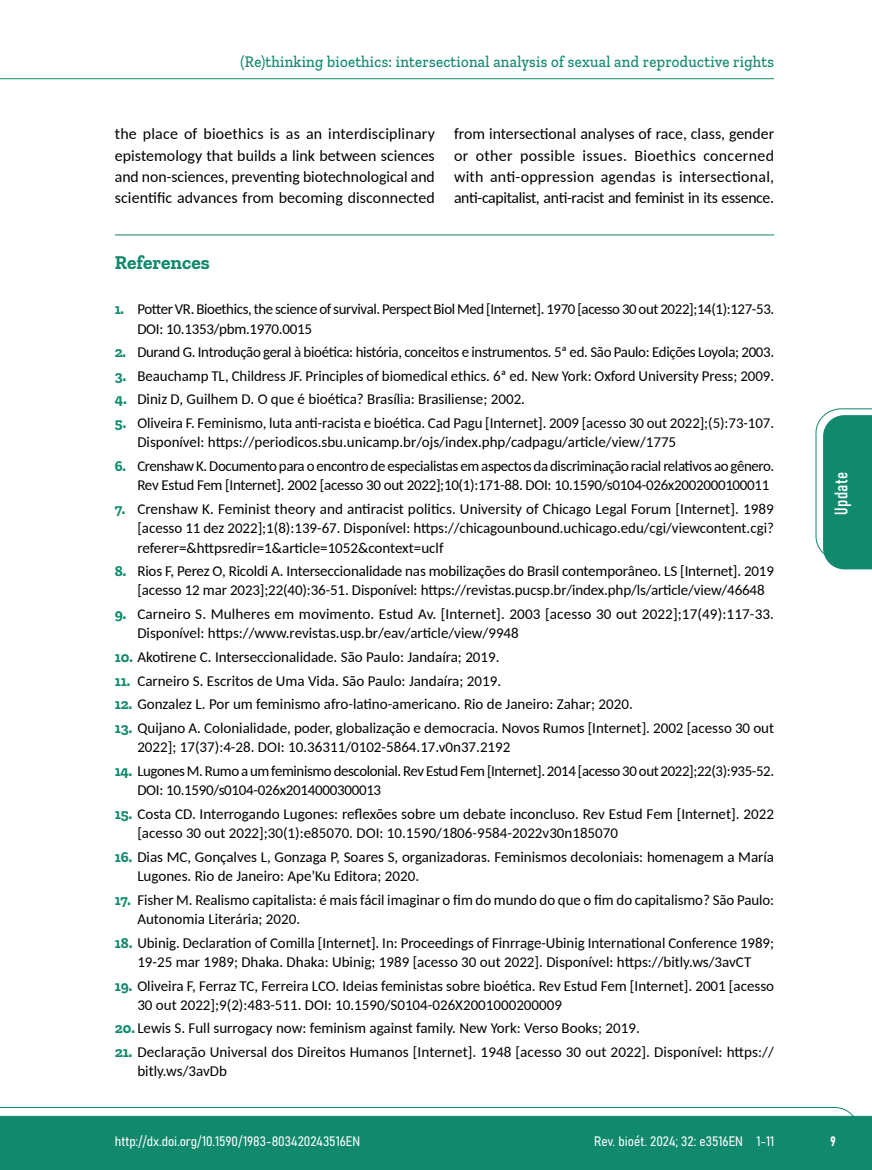
<style>
.page{position:relative;width:872px;height:1170px;background:#fff}
.page>*{position:absolute;margin:0;border:0;box-sizing:border-box;transform-origin:0 0}
.t1{font:700 19.5px "Zilla Slab";color:#10896d}
.t2{font:18px "Bahnschrift";letter-spacing:.02em;color:#fff}
.t3{font:500 16.5px "Zilla Slab";letter-spacing:.02em;color:#10896d;scale:.9 1}
.t4{font:15.75px/21.1px "Carlito";letter-spacing:-.005em;color:#000;text-align:justify}
.t5{font:15px/19.4px "Carlito";color:#000}
.t6{font:15px/19.4px "Carlito";letter-spacing:-.025em;color:#000}
.t7{font:15px "Carlito";letter-spacing:-.02em;color:#000}
.t8{font:13.5px "Bahnschrift";color:#fff}
.s1{font-family:"Zilla Slab";font-weight:700;color:#108a6e}
</style>
<div class="page">
<svg style="left:0;top:1107px;width:859px;height:62px;background:#2e977f"></svg>
<hr style="left:0;top:78px;width:774px;height:1px;background:#10896d">
<svg style="left:815px;top:408px;width:57px;height:161px"></svg>
<hr style="left:115px;top:234px;width:659px;height:1px;background:#10896d">
<p class="t3" style="left:240px;top:53px;width:594px">(Re)thinking bioethics: intersectional analysis of sexual and reproductive rights</p>
<p class="t4" style="left:115px;top:123px;width:321px">the place of bioethics is as an interdisciplinary epistemology that builds a link between sciences and non-sciences, preventing biotechnological and scientific advances from becoming disconnected</p>
<p class="t4" style="left:454px;top:123px;width:322px">from intersectional analyses of race, class, gender or other possible issues. Bioethics concerned with anti-oppression agendas is intersectional, anti-capitalist, anti-racist and feminist in its essence.</p>
<h1 class="t1" style="left:115px;top:252px;width:96px">References</h1>
<p class="t6" style="left:137px;top:299px;width:638px;text-indent:-22px"><span class="s1">1.</span> Potter VR. Bioethics, the science of survival. Perspect Biol Med [Internet]. 1970 [acesso 30 out 2022];14(1):127-53.<br>DOI: 10.1353/pbm.1970.0015</p>
<p class="t7" style="left:115px;top:342px;width:661px"><span class="s1">2.</span> Durand G. Introdução geral à bioética: história, conceitos e instrumentos. 5ª ed. São Paulo: Edições Loyola; 2003.</p>
<p class="t5" style="left:115px;top:365px;width:661px"><span class="s1">3.</span> Beauchamp TL, Childress JF. Principles of biomedical ethics. 6ª ed. New York: Oxford University Press; 2009.</p>
<p class="t5" style="left:115px;top:389px;width:412px"><span class="s1">4.</span> Diniz D, Guilhem D. O que é bioética? Brasília: Brasiliense; 2002.</p>
<p class="t5" style="left:137px;top:412px;width:638px;text-indent:-22px"><span class="s1">5.</span> Oliveira F. Feminismo, luta anti-racista e bioética. Cad Pagu [Internet]. 2009 [acesso 30 out 2022];(5):73-107.<br>Disponível: https://periodicos.sbu.unicamp.br/ojs/index.php/cadpagu/article/view/1775</p>
<p class="t6" style="left:137px;top:455px;width:638px;text-indent:-22px"><span class="s1">6.</span> Crenshaw K. Documento para o encontro de especialistas em aspectos da discriminação racial relativos ao gênero.<br>Rev Estud Fem [Internet]. 2002 [acesso 30 out 2022];10(1):171-88. DOI: 10.1590/s0104-026x2002000100011</p>
<p class="t5" style="left:137px;top:498px;width:638px;text-align:justify;text-indent:-22px"><span class="s1">7.</span> Crenshaw K. Feminist theory and antiracist politics. University of Chicago Legal Forum [Internet]. 1989 [acesso 11 dez 2022];1(8):139-67. Disponível: https://chicagounbound.uchicago.edu/cgi/viewcontent.cgi? referer=&amp;httpsredir=1&amp;article=1052&amp;context=uclf</p>
<p class="t5" style="left:137px;top:560px;width:638px;text-indent:-22px"><span class="s1">8.</span> Rios F, Perez O, Ricoldi A. Interseccionalidade nas mobilizações do Brasil contemporâneo. LS [Internet]. 2019 [acesso 12 mar 2023];22(40):36-51. Disponível: https://revistas.pucsp.br/index.php/ls/article/view/46648</p>
<p class="t5" style="left:137px;top:603px;width:638px;text-indent:-22px"><span class="s1">9.</span> Carneiro S. Mulheres em movimento. Estud Av. [Internet]. 2003 [acesso 30 out 2022];17(49):117-33.<br>Disponível: https://www.revistas.usp.br/eav/article/view/9948</p>
<p class="t5" style="left:115px;top:646px;width:386px"><span class="s1">10.</span> Akotirene C. Interseccionalidade. São Paulo: Jandaíra; 2019.</p>
<p class="t5" style="left:115px;top:670px;width:388px"><span class="s1">11.</span> Carneiro S. Escritos de Uma Vida. São Paulo: Jandaíra; 2019.</p>
<p class="t5" style="left:115px;top:693px;width:519px"><span class="s1">12.</span> Gonzalez L. Por um feminismo afro-latino-americano. Rio de Janeiro: Zahar; 2020.</p>
<p class="t5" style="left:137px;top:717px;width:638px;text-indent:-22px"><span class="s1">13.</span> Quijano A. Colonialidade, poder, globalização e democracia. Novos Rumos [Internet]. 2002 [acesso 30 out<br>2022]; 17(37):4-28. DOI: 10.36311/0102-5864.17.v0n37.2192</p>
<p class="t6" style="left:137px;top:760px;width:638px;text-indent:-22px"><span class="s1">14.</span> Lugones M. Rumo a um feminismo descolonial. Rev Estud Fem [Internet]. 2014 [acesso 30 out 2022];22(3):935-52.<br>DOI: 10.1590/s0104-026x2014000300013</p>
<p class="t5" style="left:137px;top:803px;width:638px;text-indent:-22px"><span class="s1">15.</span> Costa CD. Interrogando Lugones: reflexões sobre um debate inconcluso. Rev Estud Fem [Internet]. 2022 [acesso 30 out 2022];30(1):e85070. DOI: 10.1590/1806-9584-2022v30n185070</p>
<p class="t5" style="left:137px;top:846px;width:638px;text-indent:-22px"><span class="s1">16.</span> Dias MC, Gonçalves L, Gonzaga P, Soares S, organizadoras. Feminismos decoloniais: homenagem a María<br>Lugones. Rio de Janeiro: Ape’Ku Editora; 2020.</p>
<p class="t5" style="left:137px;top:889px;width:638px;text-indent:-22px"><span class="s1">17.</span> Fisher M. Realismo capitalista: é mais fácil imaginar o fim do mundo do que o fim do capitalismo? São Paulo:<br>Autonomia Literária; 2020.</p>
<p class="t5" style="left:115px;top:932px;width:660px;text-align:center"><span class="s1">18.</span> Ubinig. Declaration of Comilla [Internet]. In: Proceedings of Finrrage-Ubinig International Conference 1989;<br>19-25 mar 1989; Dhaka. Dhaka: Ubinig; 1989 [acesso 30 out 2022]. Disponível: https://bitly.ws/3avCT</p>
<p class="t5" style="left:137px;top:975px;width:638px;text-indent:-22px"><span class="s1">19.</span> Oliveira F, Ferraz TC, Ferreira LCO. Ideias feministas sobre bioética. Rev Estud Fem [Internet]. 2001 [acesso<br>30 out 2022];9(2):483-511. DOI: 10.1590/S0104-026X2001000200009</p>
<p class="t5" style="left:115px;top:1017px;width:526px"><span class="s1">20.</span> Lewis S. Full surrogacy now: feminism against family. New York: Verso Books; 2019.</p>
<p class="t5" style="left:137px;top:1041px;width:638px;text-indent:-22px"><span class="s1">21.</span> Declaração Universal dos Direitos Humanos [Internet]. 1948 [acesso 30 out 2022]. Disponível: https:// bitly.ws/3avDb</p>
<p class="t2" style="left:827px;top:514px;width:44px;rotate:-90deg">Update</p>
<p class="t8" style="left:115px;top:1131px;width:247px">http://dx.doi.org/10.1590/1983-803420243516EN</p>
<p class="t8" style="left:594px;top:1131px;width:181px">Rev. bioét. 2024; 32: e3516EN 1-11</p>
<p class="t8" style="left:830px;top:1130px;width:7px">9</p>
</div>
